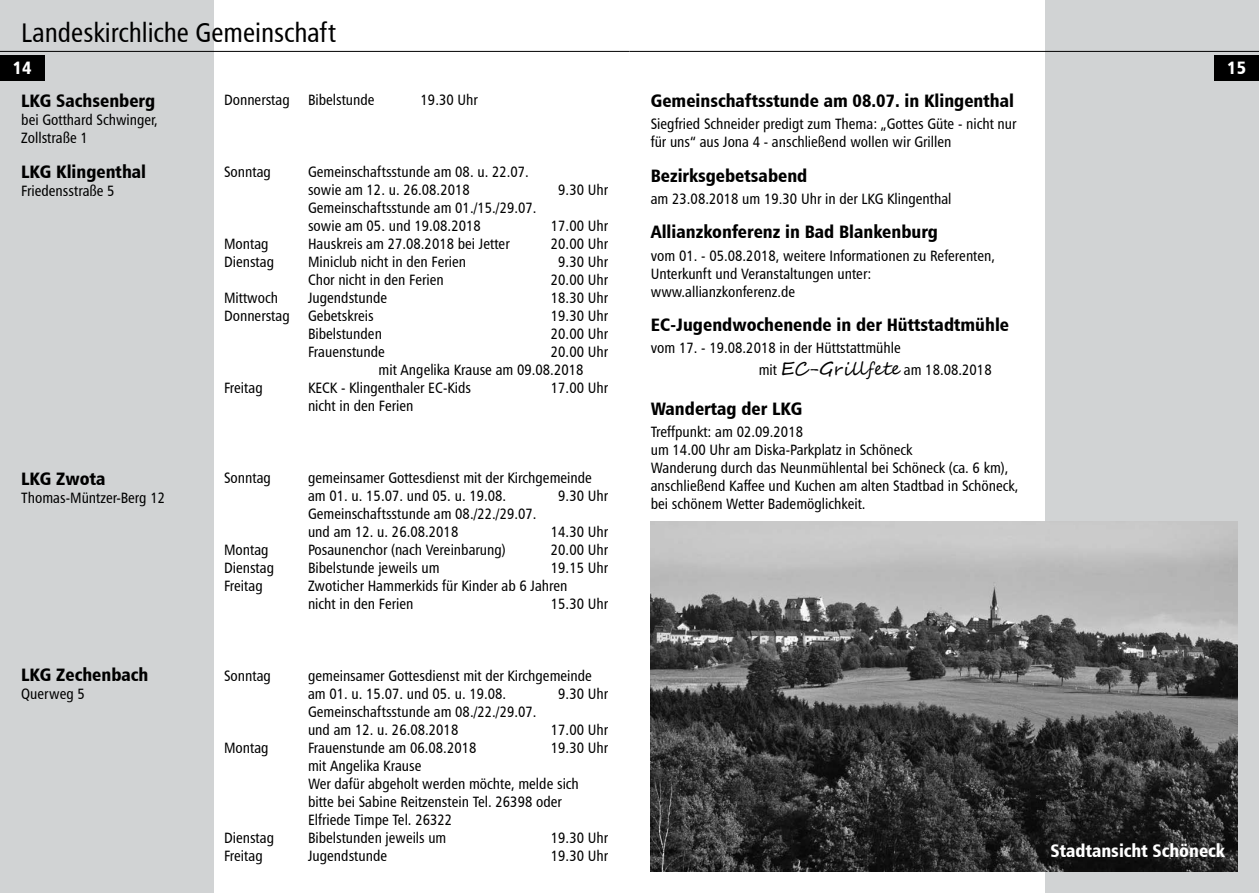
<style>
.page{position:relative;width:1259px;height:893px;background:#fff}
.page>*{position:absolute;margin:0;border:0;box-sizing:border-box;transform-origin:0 0}
.t1{font:27px "Humanist 777 BT Roman Condensed B";color:#000}
.t2{font:18px "Humanist 777 BT Black Condensed B";color:#000}
.t3{font:18px "Humanist 777 BT Black Condensed B";color:#fff}
.t4{font:15px/18px "Humanist 777 BT Roman Condensed B";color:#000}
.s1{font-family:"Segoe Script";font-size:18px}
</style>
<div class="page">
<div style="left:0;top:0;width:214px;height:893px;background:#d1d3d4"></div>
<div style="left:0;top:55px;width:45px;height:26px;background:#000"></div>
<hr style="left:0;top:51px;width:629px;height:1px;background:#000">
<div style="left:1045px;top:0;width:214px;height:893px;background:#d1d3d4"></div>
<div style="left:1214px;top:55px;width:45px;height:26px;background:#000"></div>
<hr style="left:629px;top:51px;width:630px;height:1px;background:#000">
<img style="left:651px;top:522px;width:586px;height:349px">
<h1 class="t1" style="left:21px;top:16px;width:316px">Landeskirchliche Gemeinschaft</h1>
<p class="t3" style="left:13px;top:57px;width:20px">14</p>
<p class="t3" style="left:1227px;top:57px;width:20px">15</p>
<p class="t4" style="left:224px;top:90px;width:152px">Donnerstag Bibelstunde</p>
<p class="t4" style="left:420px;top:90px;width:59px">19.30 Uhr</p>
<p class="t2" style="left:651px;top:89px;width:365px">Gemeinschaftsstunde am 08.07. in Klingenthal</p>
<p class="t4" style="left:651px;top:115px;width:367px">Siegfried Schneider predigt zum Thema: „Gottes Güte - nicht nur für uns“ aus Jona 4 - anschließend wollen wir Grillen</p>
<p class="t2" style="left:651px;top:164px;width:158px">Bezirksgebetsabend</p>
<p class="t4" style="left:651px;top:190px;width:302px">am 23.08.2018 um 19.30 Uhr in der LKG Klingenthal</p>
<p class="t2" style="left:651px;top:221px;width:289px">Allianzkonferenz in Bad Blankenburg</p>
<p class="t4" style="left:651px;top:246px;width:346px">vom 01. - 05.08.2018, weitere Informationen zu Referenten,<br>Unterkunft und Veranstaltungen unter: www.allianzkonferenz.de</p>
<p class="t2" style="left:651px;top:313px;width:360px">EC-Jugendwochenende in der Hüttstadtmühle</p>
<p class="t4" style="left:759px;top:337px;width:234px;line-height:21.6px;text-indent:-108px">vom 17. - 19.08.2018 in der Hüttstattmühle<br>mit <span class="s1">EC-Grillfete</span> am 18.08.2018</p>
<p class="t2" style="left:651px;top:397px;width:153px">Wandertag der LKG</p>
<p class="t4" style="left:651px;top:422px;width:369px">Treffpunkt: am 02.09.2018<br>um 14.00 Uhr am Diska-Parkplatz in Schöneck<br>Wanderung durch das Neunmühlental bei Schöneck (ca. 6 km), anschließend Kaffee und Kuchen am alten Stadtbad in Schöneck, bei schönem Wetter Bademöglichkeit.</p>
<p class="t2" style="left:21px;top:89px;width:135px">LKG Sachsenberg</p>
<p class="t4" style="left:21px;top:111px;width:138px">bei Gotthard Schwinger,<br>Zollstraße 1</p>
<p class="t2" style="left:21px;top:160px;width:126px">LKG Klingenthal</p>
<p class="t4" style="left:21px;top:181px;width:95px">Friedensstraße 5</p>
<p class="t4" style="left:224px;top:162px;width:48px">Sonntag</p>
<p class="t4" style="left:308px;top:162px;width:222px">Gemeinschaftsstunde am 08. u. 22.07. sowie am 12. u. 26.08.2018</p>
<p class="t4" style="left:558px;top:180px;width:51px">9.30 Uhr</p>
<p class="t4" style="left:308px;top:198px;width:230px">Gemeinschaftsstunde am 01./15./29.07. sowie am 05. und 19.08.2018</p>
<p class="t4" style="left:551px;top:216px;width:59px">17.00 Uhr</p>
<p class="t4" style="left:224px;top:234px;width:46px">Montag</p>
<p class="t4" style="left:308px;top:234px;width:203px">Hauskreis am 27.08.2018 bei Jetter</p>
<p class="t4" style="left:551px;top:234px;width:59px">20.00 Uhr</p>
<p class="t4" style="left:224px;top:252px;width:52px">Dienstag</p>
<p class="t4" style="left:308px;top:252px;width:159px">Miniclub nicht in den Ferien</p>
<p class="t4" style="left:558px;top:252px;width:51px">9.30 Uhr</p>
<p class="t4" style="left:308px;top:270px;width:137px">Chor nicht in den Ferien</p>
<p class="t4" style="left:551px;top:270px;width:59px">20.00 Uhr</p>
<p class="t4" style="left:224px;top:288px;width:56px">Mittwoch</p>
<p class="t4" style="left:308px;top:288px;width:81px">Jugendstunde</p>
<p class="t4" style="left:551px;top:288px;width:59px">18.30 Uhr</p>
<p class="t4" style="left:224px;top:306px;width:151px">Donnerstag Gebetskreis</p>
<p class="t4" style="left:551px;top:306px;width:59px">19.30 Uhr</p>
<p class="t4" style="left:308px;top:324px;width:75px">Bibelstunden</p>
<p class="t4" style="left:551px;top:324px;width:59px">20.00 Uhr</p>
<p class="t4" style="left:308px;top:342px;width:78px">Frauenstunde</p>
<p class="t4" style="left:378px;top:342px;width:231px;text-indent:172px">20.00 Uhr mit Angelika Krause am 09.08.2018</p>
<p class="t4" style="left:224px;top:378px;width:40px">Freitag</p>
<p class="t4" style="left:308px;top:378px;width:165px">KECK - Klingenthaler EC-Kids</p>
<p class="t4" style="left:551px;top:378px;width:59px">17.00 Uhr</p>
<p class="t4" style="left:308px;top:396px;width:107px">nicht in den Ferien</p>
<p class="t4" style="left:224px;top:468px;width:48px">Sonntag</p>
<p class="t4" style="left:308px;top:468px;width:285px">gemeinsamer Gottesdienst mit der Kirchgemeinde am 01. u. 15.07. und 05. u. 19.08.</p>
<p class="t2" style="left:21px;top:467px;width:86px">LKG Zwota</p>
<p class="t4" style="left:21px;top:489px;width:145px">Thomas-Müntzer-Berg 12</p>
<p class="t4" style="left:558px;top:486px;width:51px">9.30 Uhr</p>
<p class="t4" style="left:308px;top:504px;width:230px">Gemeinschaftsstunde am 08./22./29.07. und am 12. u. 26.08.2018</p>
<p class="t4" style="left:551px;top:522px;width:59px">14.30 Uhr</p>
<p class="t2" style="left:21px;top:663px;width:129px">LKG Zechenbach</p>
<p class="t4" style="left:21px;top:684px;width:65px">Querweg 5</p>
<p class="t4" style="left:224px;top:540px;width:46px">Montag</p>
<p class="t4" style="left:308px;top:540px;width:199px">Posaunenchor (nach Vereinbarung)</p>
<p class="t4" style="left:551px;top:540px;width:59px">20.00 Uhr</p>
<p class="t4" style="left:224px;top:558px;width:52px">Dienstag</p>
<p class="t4" style="left:308px;top:558px;width:133px">Bibelstunde jeweils um</p>
<p class="t4" style="left:551px;top:558px;width:59px">19.15 Uhr</p>
<p class="t4" style="left:224px;top:576px;width:40px">Freitag</p>
<p class="t4" style="left:308px;top:576px;width:261px">Zwoticher Hammerkids für Kinder ab 6 Jahren nicht in den Ferien</p>
<p class="t4" style="left:551px;top:594px;width:59px">15.30 Uhr</p>
<p class="t4" style="left:224px;top:666px;width:48px">Sonntag</p>
<p class="t4" style="left:308px;top:666px;width:285px">gemeinsamer Gottesdienst mit der Kirchgemeinde am 01. u. 15.07. und 05. u. 19.08.</p>
<p class="t4" style="left:558px;top:684px;width:51px">9.30 Uhr</p>
<p class="t4" style="left:308px;top:702px;width:230px">Gemeinschaftsstunde am 08./22./29.07. und am 12. u. 26.08.2018</p>
<p class="t4" style="left:551px;top:720px;width:59px">17.00 Uhr</p>
<p class="t4" style="left:224px;top:738px;width:46px">Montag</p>
<p class="t4" style="left:308px;top:738px;width:170px">Frauenstunde am 06.08.2018</p>
<p class="t4" style="left:551px;top:738px;width:59px">19.30 Uhr</p>
<p class="t4" style="left:308px;top:756px;width:272px">mit Angelika Krause<br>Wer dafür abgeholt werden möchte, melde sich bitte bei Sabine Reitzenstein Tel. 26398 oder Elfriede Timpe Tel. 26322</p>
<p class="t4" style="left:224px;top:828px;width:52px">Dienstag</p>
<p class="t4" style="left:308px;top:828px;width:140px">Bibelstunden jeweils um</p>
<p class="t4" style="left:551px;top:828px;width:59px">19.30 Uhr</p>
<p class="t4" style="left:224px;top:846px;width:40px">Freitag</p>
<p class="t4" style="left:308px;top:846px;width:81px">Jugendstunde</p>
<p class="t4" style="left:551px;top:846px;width:59px">19.30 Uhr</p>
<p class="t3" style="left:1050px;top:839px;width:176px">Stadtansicht Schöneck</p>
</div>
